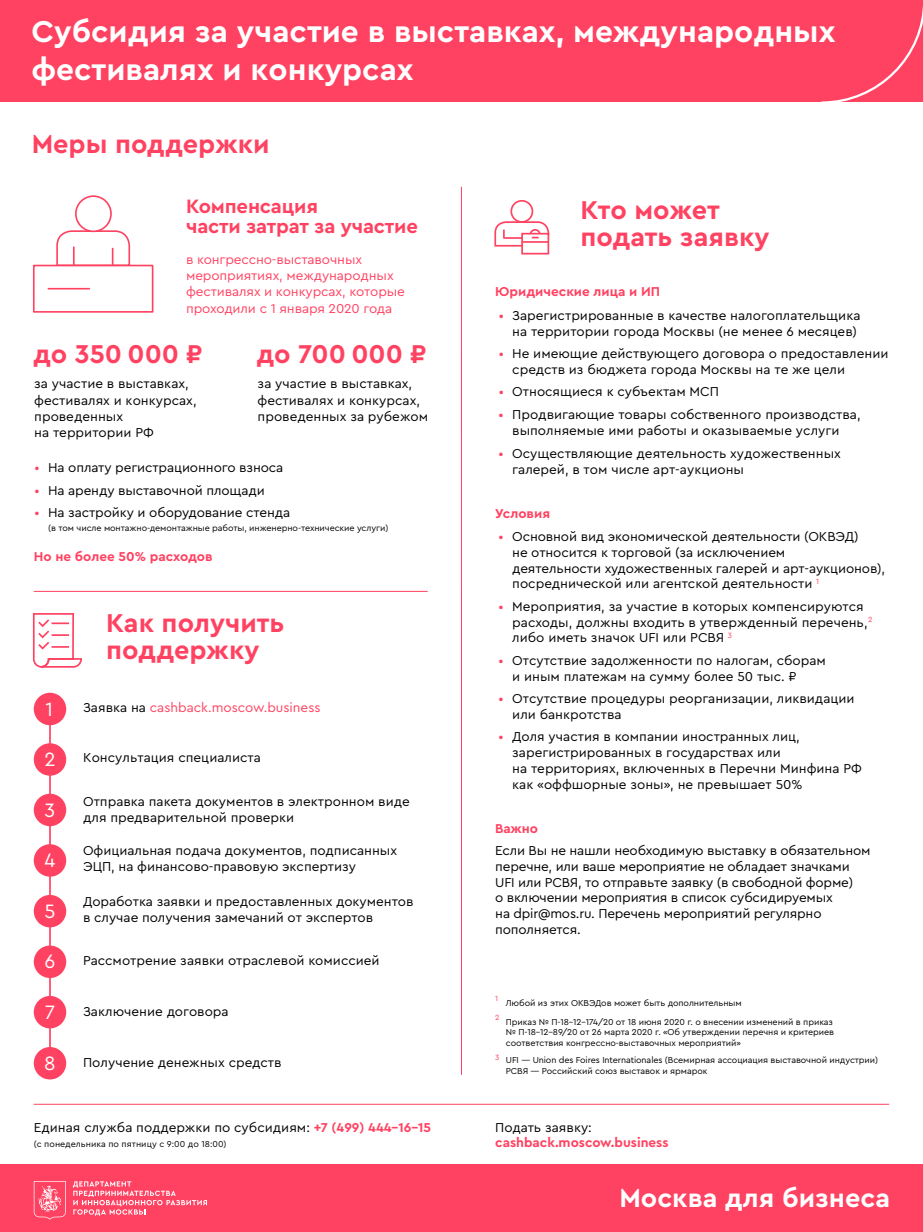
<style>
.page{position:relative;width:923px;height:1232px;background:#fff}
.page>*{position:absolute;margin:0;border:0;box-sizing:border-box;transform-origin:0 0}
.t1{font:700 31.5px/37.8px "Cera PRO";color:#fff}
.t2{font:700 27px/27px "Cera PRO";color:#ff4261}
.t3{font:700 27px "Cera PRO";color:#fff}
.t4{font:700 20.25px/20.2px "Cera PRO";letter-spacing:-.01em;color:#ff4261}
.t5{font:20.25px "Cera PRO";color:#fff}
.t6{font:13.5px/15.8px "Cera PRO";color:#000}
.t7{font:13.5px/16px "Cera PRO";letter-spacing:-.01em;color:#ff4261}
.t8{font:700 13.5px "Cera PRO";color:#ff4261}
.t9{font:9px/10.8px "Cera PRO";letter-spacing:-.01em;color:#000}
.t10{font:7.88px "Cera PRO";color:#ff4261}
.s1{color:#000}
.s2{font-weight:700;color:#ff4261}
</style>
<div class="page">
<div style="left:0;top:0;width:922px;height:101px;background:#ff4261"></div>
<svg style="left:821px;top:16px;width:101px;height:86px"></svg>
<div style="left:510px;top:200px;width:23px;height:23px;border:2px solid #ff4261;border-radius:50%"></div>
<div style="left:521px;top:233px;width:28px;height:21px;background:#fff;border:2px solid #ff4261"></div>
<svg style="left:494px;top:220px;width:56px;height:27px"></svg>
<div style="left:0;top:1164px;width:922px;height:67px;background:#ff4261"></div>
<svg style="left:34px;top:1181px;width:32px;height:38px"></svg>
<svg style="left:73px;top:1181px;width:134px;height:34px"></svg>
<svg style="left:55px;top:229px;width:76px;height:36px"></svg>
<div style="left:75px;top:195px;width:37px;height:37px;border:2px solid #ff4261;border-radius:50%"></div>
<div style="left:33px;top:265px;width:120px;height:48px;background:#fff;border:2px solid #ff4261"></div>
<hr style="left:48px;top:288px;width:41px;height:1px;background:#ff4261">
<hr style="left:461px;top:187px;width:1px;height:887px;background:#ff4261">
<hr style="left:34px;top:591px;width:394px;height:1px;background:#ff4261">
<hr style="left:34px;top:1103px;width:855px;height:1px;background:#ff4261">
<svg style="left:32px;top:613px;width:50px;height:55px"></svg>
<hr style="left:49px;top:718px;width:2px;height:337px;background:#ff4261">
<div style="left:34px;top:692px;width:32px;height:33px;background:#ff4261;border-radius:50%"></div>
<div style="left:34px;top:743px;width:32px;height:32px;background:#ff4261;border-radius:50%"></div>
<div style="left:34px;top:793px;width:32px;height:33px;background:#ff4261;border-radius:50%"></div>
<div style="left:34px;top:844px;width:32px;height:32px;background:#ff4261;border-radius:50%"></div>
<div style="left:34px;top:895px;width:32px;height:32px;background:#ff4261;border-radius:50%"></div>
<div style="left:34px;top:945px;width:32px;height:33px;background:#ff4261;border-radius:50%"></div>
<div style="left:34px;top:995px;width:32px;height:33px;background:#ff4261;border-radius:50%"></div>
<div style="left:34px;top:1047px;width:32px;height:32px;background:#ff4261;border-radius:50%"></div>
<h1 class="t1" style="left:31px;top:11px;width:805px">Субсидия за участие в выставках, международных фестивалях и конкурсах</h1>
<h2 class="t2" style="left:32px;top:129px;width:239px">Меры поддержки</h2>
<h3 class="t4" style="left:186px;top:195px;width:233px">Компенсация<br>части затрат за участие</h3>
<p class="t7" style="left:186px;top:251px;width:220px">в конгрессно-выставочных мероприятиях, международных фестивалях и конкурсах, которые проходили с 1 января 2020 года</p>
<h2 class="t2" style="left:33px;top:339px;width:171px">до 350 000 ₽</h2>
<h2 class="t2" style="left:256px;top:339px;width:171px">до 700 000 ₽</h2>
<p class="t6" style="left:34px;top:375px;width:164px">за участие в выставках, фестивалях и конкурсах, проведенных<br>на территории РФ</p>
<p class="t6" style="left:48px;top:456px;width:243px;line-height:22.5px">На оплату регистрационного взноса<br>На аренду выставочной площади<br>На застройку и оборудование стенда</p>
<p class="t9" style="left:48px;top:522px;width:341px">(в том числе монтажно-демонтажные работы, инженерно-технические услуги)</p>
<p class="t6" style="left:257px;top:375px;width:172px">за участие в выставках, фестивалях и конкурсах, проведенных за рубежом</p>
<p class="t7" style="left:35px;top:456px;width:7px;line-height:22.5px;text-align:justify">• • •</p>
<p class="t8" style="left:34px;top:547px;width:180px">Но не более 50% расходов</p>
<h3 class="t5" style="left:46px;top:695px;width:9px">1</h3>
<h3 class="t5" style="left:44px;top:745px;width:13px">2</h3>
<h3 class="t5" style="left:45px;top:796px;width:12px">3</h3>
<h3 class="t5" style="left:45px;top:846px;width:12px">4</h3>
<h3 class="t5" style="left:45px;top:897px;width:13px">5</h3>
<h3 class="t5" style="left:44px;top:948px;width:12px">6</h3>
<h3 class="t5" style="left:45px;top:998px;width:11px">7</h3>
<h3 class="t5" style="left:44px;top:1049px;width:13px">8</h3>
<h2 class="t2" style="left:106px;top:608px;width:180px">Как получить поддержку</h2>
<p class="t7" style="left:83px;top:699px;width:239px"><span class="s1">Заявка на</span> cashback.moscow.business</p>
<p class="t6" style="left:83px;top:749px;width:179px">Консультация специалиста</p>
<p class="t6" style="left:83px;top:792px;width:328px">Отправка пакета документов в электронном виде для предварительной проверки</p>
<p class="t6" style="left:83px;top:842px;width:315px">Официальная подача документов, подписанных<br>ЭЦП, на финансово-правовую экспертизу</p>
<p class="t6" style="left:83px;top:892px;width:332px">Доработка заявки и предоставленных документов</p>
<p class="t6" style="left:83px;top:909px;width:291px">в случае получения замечаний от экспертов</p>
<p class="t6" style="left:83px;top:952px;width:298px">Рассмотрение заявки отраслевой комиссией</p>
<p class="t6" style="left:83px;top:1002px;width:147px">Заключение договора</p>
<p class="t6" style="left:83px;top:1053px;width:200px">Получение денежных средств</p>
<p class="t6" style="left:34px;top:1118px;width:399px">Единая служба поддержки по субсидиям: <span class="s2">+7 (499) 444–16–15</span></p>
<p class="t9" style="left:34px;top:1138px;width:194px">(с понедельника по пятницу с 9:00 до 18:00)</p>
<h2 class="t2" style="left:580px;top:195px;width:190px">Кто может подать заявку</h2>
<p class="t8" style="left:495px;top:283px;width:166px">Юридические лица и ИП</p>
<p class="t7" style="left:498px;top:307px;width:7px">•</p>
<p class="t7" style="left:498px;top:345px;width:7px">•</p>
<p class="t7" style="left:498px;top:383px;width:7px">•</p>
<p class="t6" style="left:512px;top:307px;width:350px">Зарегистрированные в качестве налогоплательщика на территории города Москвы (не менее 6 месяцев)</p>
<p class="t6" style="left:512px;top:345px;width:378px">Не имеющие действующего договора о предоставлении средств из бюджета города Москвы на те же цели</p>
<p class="t6" style="left:512px;top:383px;width:208px">Относящиеся к субъектам МСП</p>
<p class="t7" style="left:498px;top:406px;width:7px">•</p>
<p class="t6" style="left:512px;top:405px;width:350px">Продвигающие товары собственного производства, выполняемые ими работы и оказываемые услуги</p>
<p class="t7" style="left:498px;top:444px;width:7px">•</p>
<p class="t6" style="left:512px;top:444px;width:330px">Осуществляющие деятельность художественных галерей, в том числе арт-аукционы</p>
<p class="t8" style="left:495px;top:504px;width:56px">Условия</p>
<p class="t7" style="left:498px;top:528px;width:7px">•</p>
<p class="t7" style="left:498px;top:598px;width:7px">•</p>
<p class="t7" style="left:498px;top:652px;width:7px">•</p>
<p class="t7" style="left:498px;top:690px;width:7px">•</p>
<p class="t7" style="left:498px;top:728px;width:7px">•</p>
<p class="t6" style="left:512px;top:528px;width:374px">Основной вид экономической деятельности (ОКВЭД)<br>не относится к торговой (за исключением<br>деятельности художественных галерей и арт-аукционов), посреднической или агентской деятельности <sup>1</sup></p>
<p class="t6" style="left:512px;top:598px;width:361px">Мероприятия, за участие в которых компенсируются расходы, должны входить в утвержденный перечень,<sup>2 </sup>либо иметь значок UFI или РСВЯ <sup>3</sup></p>
<p class="t6" style="left:512px;top:652px;width:315px">Отсутствие задолженности по налогам, сборам и иным платежам на сумму более 50 тыс. ₽</p>
<p class="t6" style="left:512px;top:690px;width:344px">Отсутствие процедуры реорганизации, ликвидации или банкротства</p>
<p class="t6" style="left:512px;top:728px;width:351px">Доля участия в компании иностранных лиц, зарегистрированных в государствах или<br>на территориях, включенных в Перечни Минфина РФ как «оффшорные зоны», не превышает 50%</p>
<p class="t8" style="left:495px;top:819px;width:44px">Важно</p>
<p class="t6" style="left:495px;top:842px;width:377px">Если Вы не нашли необходимую выставку в обязательном перечне, или ваше мероприятие не обладает значками UFI или РСВЯ, то отправьте заявку (в свободной форме)<br>о включении мероприятия в список субсидируемых<br>на dpir@mos.ru. Перечень мероприятий регулярно пополняется.</p>
<p class="t10" style="left:495px;top:993px;width:4px">1</p>
<p class="t9" style="left:506px;top:997px;width:237px">Любой из этих ОКВЭДов может быть дополнительным</p>
<p class="t10" style="left:495px;top:1012px;width:6px">2</p>
<p class="t9" style="left:506px;top:1015px;width:330px">Приказ № П-18–12–174/20 от 18 июня 2020 г. о внесении изменений в приказ № П-18–12–89/20 от 26 марта 2020 г. «Об утверждении перечня и критериев соответствия конгрессно-выставочных мероприятий»</p>
<p class="t10" style="left:495px;top:1051px;width:6px">3</p>
<p class="t9" style="left:506px;top:1054px;width:374px">UFI — Union des Foires Internationales (Всемирная ассоциация выставочной индустрии)<br>РСВЯ — Российский союз выставок и ярмарок</p>
<p class="t6" style="left:495px;top:1118px;width:98px">Подать заявку:</p>
<p class="t8" style="left:495px;top:1133px;width:175px">cashback.moscow.business</p>
<h2 class="t3" style="left:619px;top:1180px;width:272px">Москва для бизнеса</h2>
</div>
